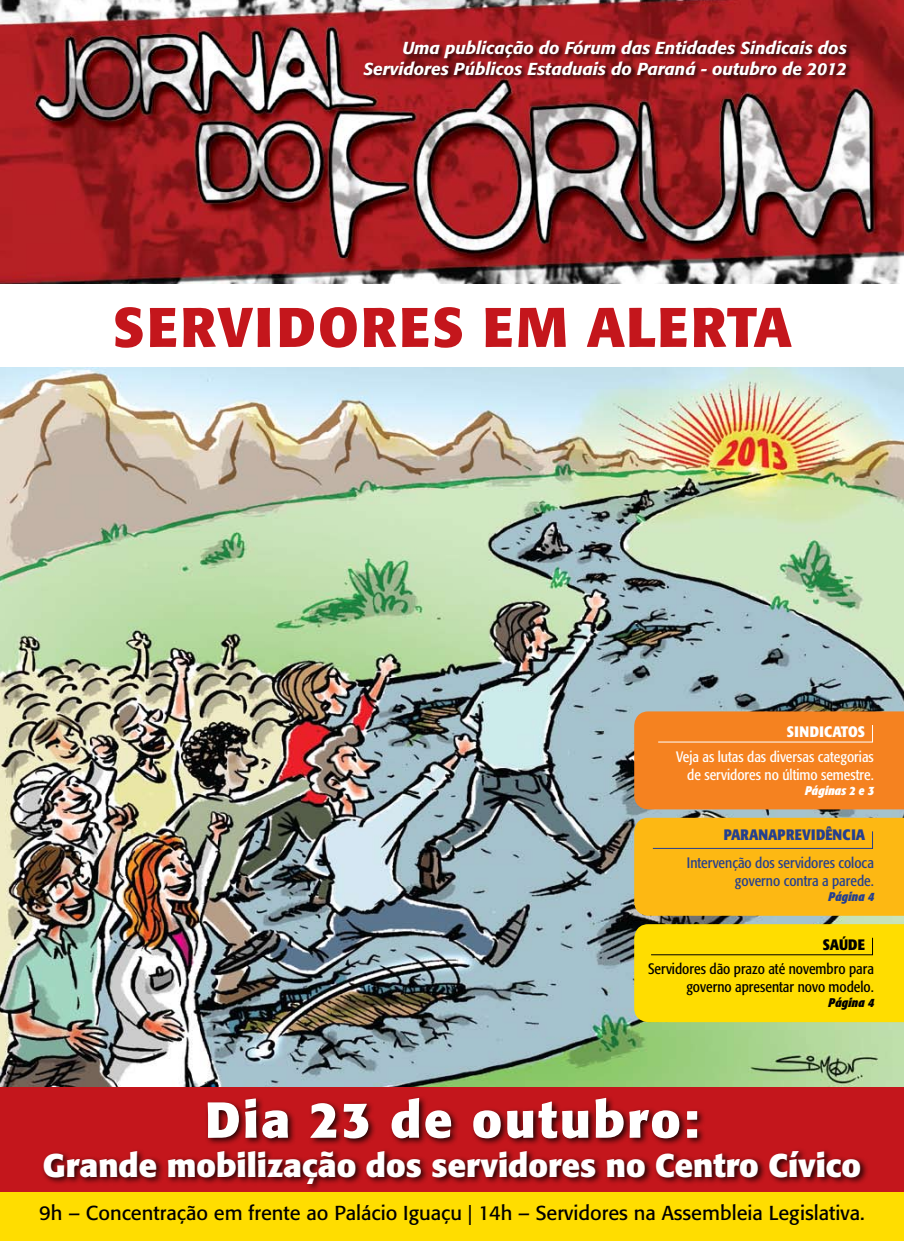
<style>
.page{position:relative;width:904px;height:1241px;background:#fff}
.page>*{position:absolute;margin:0;border:0;box-sizing:border-box;transform-origin:0 0}
.t1{font:700 55.12px "Formata";letter-spacing:.045em;color:#c4161c}
.t2{font:700 50px "Formata";letter-spacing:.05em;color:#fff}
.t3{font:700 32.5px "Formata";color:#fff}
.t4{font:20px "Formata";color:#000}
.t5{font:italic 500 17.12px/20.6px "Formata";color:#fff;text-align:right}
.t6{font:condensed 15px/18px "Formata";color:#000;text-align:right}
.t7{font:condensed 15px/18px "Formata";color:#fff;text-align:right}
.t8{font:condensed 15px/18px "Formata";color:#25408f;text-align:right}
.t9{font:700 condensed 15px "Formata";letter-spacing:.005em;color:#25408f}
.t10{font:700 condensed 15px "Formata";letter-spacing:.02em;color:#fff}
.t11{font:700 condensed 15px "Formata";color:#000}
.t12{font:italic 700 condensed 12.5px "Formata";color:#fff}
.t13{font:italic 700 condensed 12.5px "Formata";color:#000}
.t14{font:italic 700 condensed 12.5px "Formata";color:#25408f}
</style>
<div class="page">
<img style="left:0;top:367px;width:904px;height:720px">
<img style="left:0;top:0;width:904px;height:284px">
<div style="left:0;top:1188px;width:904px;height:52px;background:#fd0"></div>
<div style="left:0;top:1087px;width:904px;height:104px;background:#c4161c"></div>
<div style="left:362px;top:39px;width:533px;height:63px;background:#000;opacity:.75"></div>
<div style="left:40px;top:1094px;width:864px;height:113px;background:#000;opacity:.8"></div>
<div style="left:634px;top:924px;width:270px;height:97px;background:#fd0"></div>
<div style="left:634px;top:817px;width:270px;height:98px;background:#fdb813"></div>
<div style="left:634px;top:711px;width:270px;height:98px;background:#f58220"></div>
<p class="t5" style="left:363px;top:38px;width:485px">Uma publicação do Fórum das Entidades Sindicais dos<br>Servidores Públicos Estaduais do Paraná - outubro de 2012</p>
<h1 class="t1" style="left:112px;top:293px;width:680px">SERVIDORES EM ALERTA</h1>
<p class="t10" style="left:787px;top:722px;width:80px">SINDICATOS</p>
<p class="t7" style="left:676px;top:747px;width:199px">Veja as lutas das diversas categorias de servidores no último semestre.</p>
<p class="t12" style="left:804px;top:782px;width:71px">Páginas 2 e 3</p>
<p class="t9" style="left:723px;top:825px;width:143px">PARANAPREVIDÊNCIA</p>
<p class="t8" style="left:687px;top:853px;width:188px">Intervenção dos servidores coloca governo contra a parede.</p>
<p class="t14" style="left:828px;top:888px;width:47px">Página 4</p>
<p class="t11" style="left:822px;top:934px;width:44px">SAÚDE</p>
<p class="t6" style="left:648px;top:959px;width:227px">Servidores dão prazo até novembro para governo apresentar novo modelo.</p>
<p class="t13" style="left:828px;top:994px;width:47px">Página 4</p>
<h2 class="t2" style="left:205px;top:1088px;width:495px">Dia 23 de outubro:</h2>
<h3 class="t3" style="left:43px;top:1144px;width:819px">Grande mobilização dos servidores no Centro Cívico</h3>
<p class="t4" style="left:39px;top:1200px;width:827px">9h – Concentração em frente ao Palácio Iguaçu | 14h – Servidores na Assembleia Legislativa.</p>
</div>
